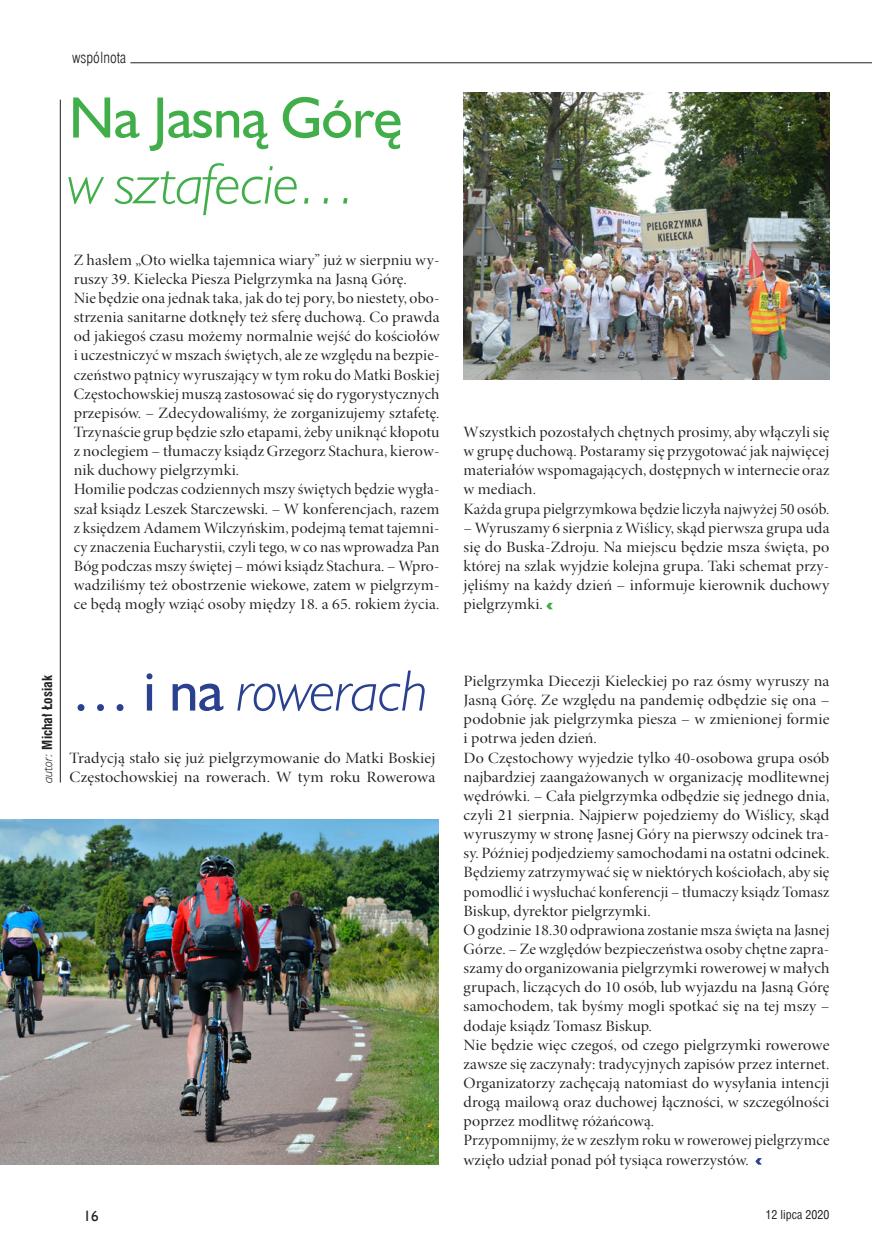
<style>
.page{position:relative;width:872px;height:1234px;background:#fff}
.page>*{position:absolute;margin:0;border:0;box-sizing:border-box;transform-origin:0 0}
.TYTUL_1500_BOLD{font:italic 58.5px "Humanst 521 Lt EUX";letter-spacing:-.01em;color:#2a4190}
.TYTUL_1500_BOLD-2{font:58.5px "Humanst 521 EUX";letter-spacing:-.01em;color:#40ae49}
.TYTUL_1500_BOLD-3{font:italic 58.5px "Humanst 521 Lt EUX";letter-spacing:-.01em;color:#40ae49}
.TEKST_GŁÓWNY{font:15.75px/19.2px "Minion Pro Disp";letter-spacing:.01em;color:#231f20;text-align:justify;scale:1.04 1}
.TEKST_GŁÓWNY-2{font:15.75px/19.2px "Minion Pro Disp";letter-spacing:.01em;color:#231f20;text-align:justify;scale:1.08 1}
.TEKST_GŁÓWNY-3{font:15.75px/19.2px "Minion Pro Disp";letter-spacing:.01em;color:#231f20;text-align:justify;scale:1.07 1}
.TEKST_GŁÓWNY-4{font:15.75px/19.2px "Minion Pro Disp";letter-spacing:.01em;color:#231f20;text-align:justify}
.TEKST_GŁÓWNY-5{font:15.75px/19.2px "Minion Pro Disp";letter-spacing:.01em;color:#231f20;scale:1.06 1}
.TEKST_GŁÓWNY-6{font:15.75px/19.2px "Minion Pro Disp";letter-spacing:.01em;color:#231f20;text-align:justify;scale:1.05 1}
.t1{font:15px "Swis 721 Lt Cn EUX";color:#231f20}
.t2{font:15px "Humanst 521 EUX";color:#231f20}
.t3{font:700 13.5px "Swis 721 Cn EUX";color:#231f20}
.t4{font:condensed 12px "Helvetica";color:#231f20}
.s1{font-family:"Humanst 521 Lt EUX";font-weight:400;font-style:italic}
.s2{font-family:"Humanst 521 EUX";font-style:normal}
</style>
<div class="page">
<hr style="left:130px;top:62px;width:742px;height:1px;background:#231f20">
<img style="left:463px;top:92px;width:366px;height:287px">
<svg style="left:546px;top:602px;width:7px;height:7px"></svg>
<img style="left:0;top:819px;width:438px;height:345px">
<svg style="left:755px;top:1158px;width:7px;height:6px"></svg>
<hr style="left:60px;top:100px;width:1px;height:682px;background:#231f20">
<p class="t1" style="left:72px;top:49px;width:56px">wspólnota</p>
<p class="TYTUL_1500_BOLD-2" style="left:69px;top:81px;width:335px">Na Jasną Górę</p>
<p class="TYTUL_1500_BOLD-3" style="left:69px;top:148px;width:290px">w sztafecie…</p>
<p class="TEKST_GŁÓWNY-5" style="left:74px;top:250px;width:346px">Z hasłem „Oto wielka tajemnica wiary” już w sierpniu wy&shy;ruszy 39. Kielecka Piesza Pielgrzymka na Jasną Górę.</p>
<p class="TEKST_GŁÓWNY" style="left:74px;top:289px;width:353px">Nie będzie ona jednak taka, jak do tej pory, bo niestety, obo&shy;strzenia sanitarne dotknęły też sferę duchową. Co prawda od jakiegoś czasu możemy normalnie wejść do kościołów i uczestniczyć w mszach świętych, ale ze względu na bezpie&shy;czeństwo pątnicy wyruszający w tym roku do Matki Boskiej Częstochowskiej muszą zastosować się do rygorystycznych przepisów. – Zdecydowaliśmy, że zorganizujemy sztafetę.<br>Trzynaście grup będzie szło etapami, żeby uniknąć kłopotu z noclegiem – tłumaczy ksiądz Grzegorz Stachura, kierow&shy;nik duchowy pielgrzymki.</p>
<p class="TEKST_GŁÓWNY" style="left:74px;top:480px;width:353px">Homilie podczas codziennych mszy świętych będzie wygła&shy;szał ksiądz Leszek Starczewski. – W konferencjach, razem z księdzem Adamem Wilczyńskim, podejmą temat tajemni&shy;cy znaczenia Eucharystii, czyli tego, wco nas wprowadza Pan Bóg podczas mszy świętej – mówi ksiądz Stachura. – Wpro&shy;wadziliśmy też obostrzenie wiekowe, zatem w pielgrzym&shy;ce będą mogły wziąć osoby między 18. a 65. rokiem życia.</p>
<p class="TEKST_GŁÓWNY-5" style="left:463px;top:422px;width:346px;text-align:justify">Wszystkich pozostałych chętnych prosimy, aby włączyli się w grupę duchową. Postaramy się przygotować jak najwięcej materiałów wspomagających, dostępnych w internecie oraz w mediach.</p>
<p class="TEKST_GŁÓWNY-4" style="left:463px;top:499px;width:367px">Każda grupa pielgrzymkowa będzie liczyła najwyżej 50 osób.</p>
<p class="TEKST_GŁÓWNY-6" style="left:463px;top:518px;width:350px">– Wyruszamy 6 sierpnia z Wiślicy, skąd pierwsza grupa uda się do Buska-Zdroju. Na miejscu będzie msza święta, po której na szlak wyjdzie kolejna grupa. Taki schemat przy&shy;jęliśmy na każdy dzień – informuje kierownik duchowy pielgrzymki.</p>
<p class="t3" style="left:39px;top:783px;width:109px;rotate:-90deg"><span class="s1">autor:</span> Michał Łosiak</p>
<p class="TYTUL_1500_BOLD" style="left:71px;top:655px;width:358px"><span class="s2">… i na</span> rowerach</p>
<p class="TEKST_GŁÓWNY-2" style="left:70px;top:748px;width:340px">Tradycją stało się już pielgrzymowanie do Matki Boskiej<br>Częstochowskiej na rowerach. W tym roku Rowerowa</p>
<p class="TEKST_GŁÓWNY-2" style="left:463px;top:671px;width:340px">Pielgrzymka Diecezji Kieleckiej po raz ósmy wyruszy na Jasną Górę. Ze względu na pandemię odbędzie się ona – podobnie jak pielgrzymka piesza – w zmienionej formie i potrwa jeden dzień.</p>
<p class="TEKST_GŁÓWNY-3" style="left:463px;top:748px;width:343px">Do Częstochowy wyjedzie tylko 40-osobowa grupa osób najbardziej zaangażowanych w organizację modlitewnej wędrówki. – Cała pielgrzymka odbędzie się jednego dnia, czyli 21 sierpnia. Najpierw pojedziemy do Wiślicy, skąd wyruszymy w stronę Jasnej Góry na pierwszy odcinek tra&shy;sy. Później podjedziemy samochodami na ostatni odcinek.<br>Będziemy zatrzymywać się w niektórych kościołach, aby się pomodlić i wysłuchać konferencji – tłumaczy ksiądz Tomasz Biskup, dyrektor pielgrzymki.</p>
<p class="TEKST_GŁÓWNY-4" style="left:463px;top:920px;width:367px">O godzinie 18.30 odprawiona zostanie msza święta na Jasnej Górze. – Ze względów bezpieczeństwa osoby chętne zapra&shy;szamy do organizowania pielgrzymki rowerowej w małych grupach, liczących do 10 osób, lub wyjazdu na Jasną Górę samochodem, tak byśmy mogli spotkać się na tej mszy – dodaje ksiądz Tomasz Biskup.</p>
<p class="TEKST_GŁÓWNY-2" style="left:463px;top:1035px;width:340px">Nie będzie więc czegoś, od czego pielgrzymki rowerowe zawsze się zaczynały: tradycyjnych zapisów przez internet.<br>Organizatorzy zachęcają natomiast do wysyłania intencji drogą mailową oraz duchowej łączności, w szczególności poprzez modlitwę różańcową.</p>
<p class="TEKST_GŁÓWNY-4" style="left:463px;top:1130px;width:367px">Przypomnijmy, że w zeszłym roku w rowerowej pielgrzymce wzięło udział ponad pół tysiąca rowerzystów.</p>
<p class="t2" style="left:83px;top:1206px;width:17px">16</p>
<p class="t4" style="left:765px;top:1206px;width:65px">12 lipca 2020</p>
</div>
